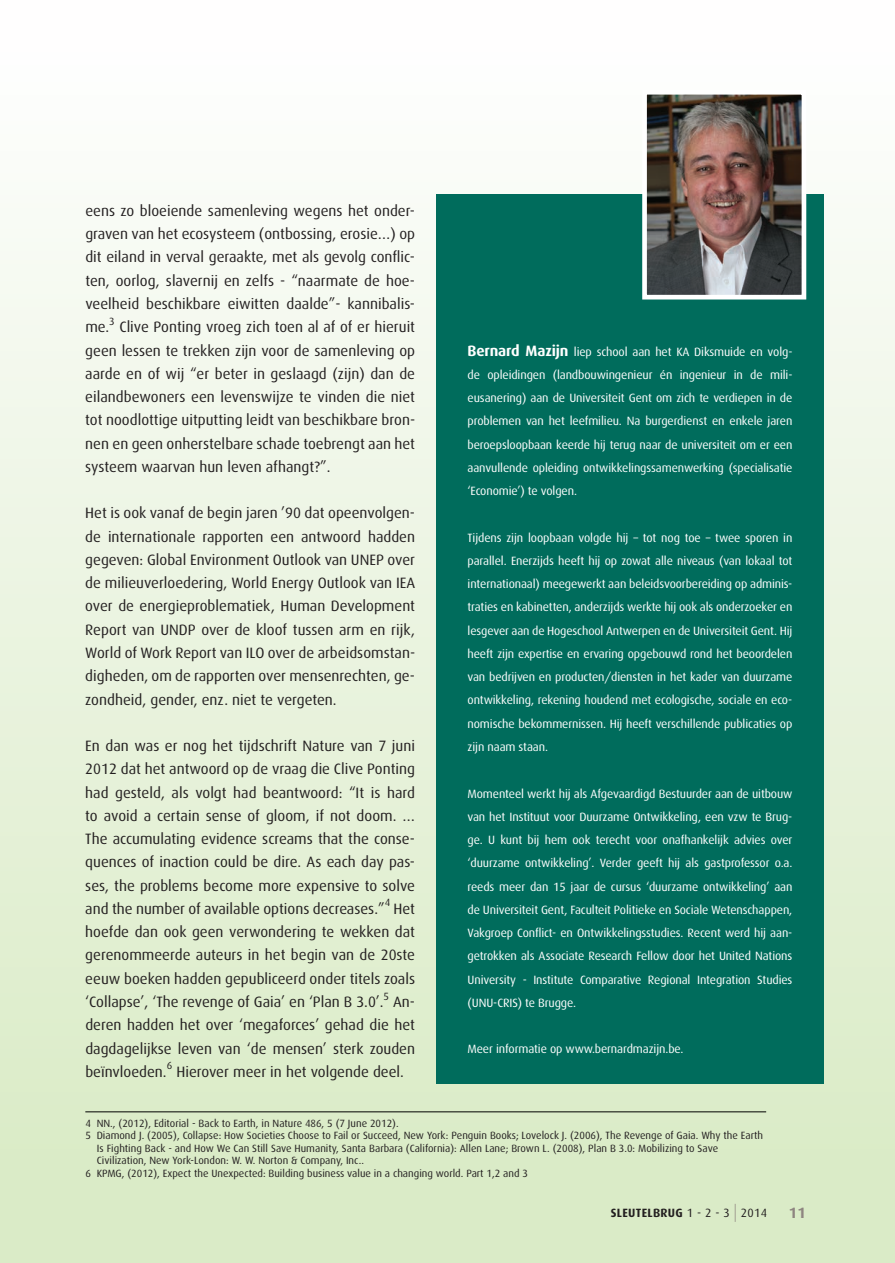
<style>
.page{position:relative;width:895px;height:1263px;background:#fff}
.page>*{position:absolute;margin:0;border:0;box-sizing:border-box;transform-origin:0 0}
.t1{font:15px/23.2px "Dax";color:#231f20;text-align:justify}
.t2{font:700 15px "Dax";color:#8e8580}
.t3{font:12px/23.2px "Dax";letter-spacing:-.01em;color:#fff;text-align:justify}
.t4{font:700 12px "Dax";letter-spacing:.025em;color:#231f20}
.t5{font:10.5px "Dax";color:#231f20}
.s1{font-weight:700;font-size:15px}
.s2{font-weight:400}
.s3{font-weight:300;font-size:18px;color:#8e8580}
</style>
<div class="page">
<div style="left:0;top:0;width:894px;height:1262px;background:linear-gradient(to bottom,#fffeff,#d7e9c2)"></div>
<hr style="left:85px;top:1111px;width:681px;height:1px;background:#000">
<div style="left:436px;top:195px;width:387px;height:888px;background:#006c5c"></div>
<img style="left:648px;top:96px;width:152px;height:197px">
<div style="left:642px;top:90px;width:164px;height:209px;border:5px solid #fff"></div>
<p class="t1" style="left:85px;top:199px;width:331px">eens zo bloeiende samenleving wegens het onder&shy;graven van het ecosysteem (ontbossing, erosie…) op dit eiland in verval geraakte, met als gevolg conflic&shy;ten, oorlog, slavernij en zelfs - “naarmate de hoe&shy;veelheid beschikbare eiwitten daalde”- kannibalis&shy;me.</p>
<p class="t5" style="left:109px;top:315px;width:7px">3</p>
<p class="t1" style="left:85px;top:315px;width:331px;text-indent:34px">Clive Ponting vroeg zich toen al af of er hieruit geen lessen te trekken zijn voor de samenleving op aarde en of wij “er beter in geslaagd (zijn) dan de eilandbewoners een levenswijze te vinden die niet tot noodlottige uitputting leidt van beschikbare bron&shy;nen en geen onherstelbare schade toebrengt aan het systeem waarvan hun leven afhangt?”.</p>
<p class="t1" style="left:85px;top:501px;width:331px">Het is ook vanaf de begin jaren ’90 dat opeenvolgen&shy;de internationale rapporten een antwoord hadden gegeven: Global Environment Outlook van UNEP over de milieuverloedering, World Energy Outlook van IEA over de energieproblematiek, Human Development Report van UNDP over de kloof tussen arm en rijk, World of Work Report van ILO over de arbeidsomstan&shy;digheden, om de rapporten over mensenrechten, ge&shy;zondheid, gender, enz. niet te vergeten.</p>
<p class="t1" style="left:85px;top:734px;width:331px">En dan was er nog het tijdschrift Nature van 7 juni 2012 dat het antwoord op de vraag die Clive Ponting had gesteld, als volgt had beantwoord: “It is hard to avoid a certain sense of gloom, if not doom. … The accumulating evidence screams that the conse&shy;quences of inaction could be dire. As each day pas&shy;ses, the problems become more expensive to solve and the number of available options decreases.”</p>
<p class="t5" style="left:384px;top:896px;width:7px">4</p>
<p class="t1" style="left:85px;top:897px;width:331px;text-indent:308px">Het hoefde dan ook geen verwondering te wekken dat gerenommeerde auteurs in het begin van de 20ste eeuw boeken hadden gepubliceerd onder titels zoals ‘Collapse’, ‘The revenge of Gaia’ en ‘Plan B 3.0’.</p>
<p class="t5" style="left:383px;top:989px;width:7px">5</p>
<p class="t1" style="left:85px;top:990px;width:331px;text-indent:308px">An&shy;deren hadden het over ‘megaforces’ gehad die het dagdagelijkse leven van ‘de mensen’ sterk zouden beïnvloeden.</p>
<p class="t5" style="left:167px;top:1059px;width:7px">6</p>
<p class="t1" style="left:176px;top:1059px;width:229px">Hierover meer in het volgende deel.</p>
<p class="t3" style="left:467px;top:340px;width:326px"><span class="s1">Bernard Mazijn</span> liep school aan het KA Diksmuide en volg&shy;de opleidingen (landbouwingenieur én ingenieur in de mili&shy;eusanering) aan de Universiteit Gent om zich te verdiepen in de problemen van het leefmilieu. Na burgerdienst en enkele jaren beroepsloopbaan keerde hij terug naar de universiteit om er een aanvullende opleiding ontwikkelingssamenwerking (specialisatie ‘Economie’) te volgen.</p>
<p class="t3" style="left:467px;top:526px;width:326px">Tijdens zijn loopbaan volgde hij – tot nog toe – twee sporen in parallel. Enerzijds heeft hij op zowat alle niveaus (van lokaal tot internationaal) meegewerkt aan beleidsvoorbereiding op adminis&shy;traties en kabinetten, anderzijds werkte hij ook als onderzoeker en lesgever aan de Hogeschool Antwerpen en de Universiteit Gent. Hij heeft zijn expertise en ervaring opgebouwd rond het beoordelen van bedrijven en producten/diensten in het kader van duurzame ontwikkeling, rekening houdend met ecologische, sociale en eco&shy;nomische bekommernissen. Hij heeft verschillende publicaties op zijn naam staan.</p>
<p class="t3" style="left:467px;top:781px;width:326px">Momenteel werkt hij als Afgevaardigd Bestuurder aan de uitbouw van het Instituut voor Duurzame Ontwikkeling, een vzw te Brug&shy;ge. U kunt bij hem ook terecht voor onafhankelijk advies over ‘duurzame ontwikkeling’. Verder geeft hij als gastprofessor o.a. reeds meer dan 15 jaar de cursus ‘duurzame ontwikkeling’ aan de Universiteit Gent, Faculteit Politieke en Sociale Wetenschappen, Vakgroep Conflict- en Ontwikkelingsstudies. Recent werd hij aan&shy;getrokken als Associate Research Fellow door het United Nations University - Institute Comparative Regional Integration Studies (UNU-CRIS) te Brugge.</p>
<p class="t3" style="left:467px;top:1037px;width:217px">Meer informatie op www.bernardmazijn.be.</p>
<p class="t5" style="left:85px;top:1116px;width:315px">4 NN., (2012), Editorial - Back to Earth, in Nature 486, 5 (7 June 2012).</p>
<p class="t5" style="left:85px;top:1129px;width:679px">5 Diamond J. (2005), Collapse: How Societies Choose to Fail or Succeed, New York: Penguin Books; Lovelock J. (2006), The Revenge of Gaia. Why the Earth</p>
<p class="t5" style="left:97px;top:1141px;width:622px">Is Fighting Back - and How We Can Still Save Humanity, Santa Barbara (California): Allen Lane; Brown L. (2008), Plan B 3.0: Mobilizing to Save</p>
<p class="t5" style="left:97px;top:1154px;width:268px">Civilization, New York-London: W. W. Norton &amp; Company, Inc..</p>
<p class="t5" style="left:85px;top:1167px;width:444px">6 KPMG, (2012), Expect the Unexpected: Building business value in a changing world. Part 1,2 and 3</p>
<p class="t4" style="left:610px;top:1205px;width:158px">SLEUTELBRUG <span class="s2">1 - 2 - 3</span> <span class="s3">|</span> <span class="s2">2014</span></p>
<p class="t2" style="left:788px;top:1203px;width:18px">11</p>
</div>
